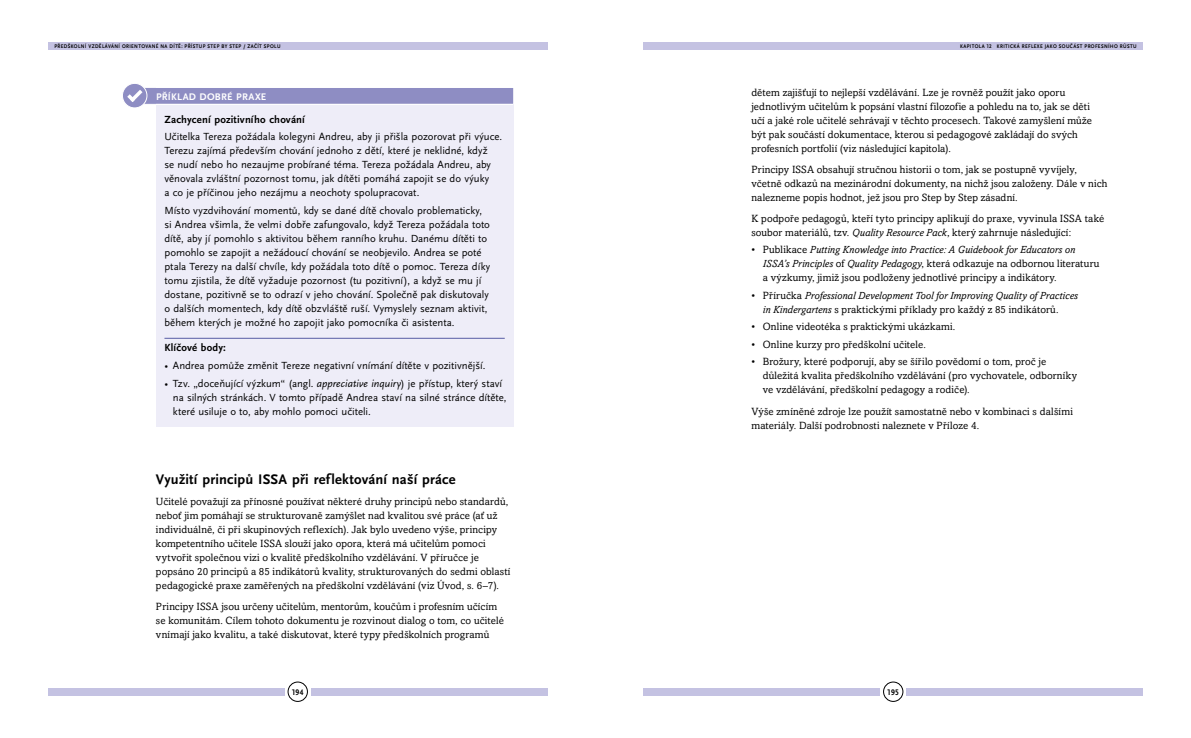
<style>
.page{position:relative;width:1191px;height:738px;background:#fff}
.page>*{position:absolute;margin:0;border:0;box-sizing:border-box;transform-origin:0 0}
.t1{font:700 14.5px "Scala Sans Pro";letter-spacing:.01em;color:#000}
.t2{font:10.8px/14px "Scala Sans Pro";letter-spacing:-.005em;color:#000}
.t3{font:700 10.8px "Scala Sans Pro";letter-spacing:.015em;color:#000}
.t4{font:10.5px/14px "Amasis MTW1 G";letter-spacing:.005em;color:#000}
.t5{font:italic 10.5px/14px "Amasis MTW1 G";color:#000}
.t6{font:700 10px "Scala Sans Pro";letter-spacing:.03em;color:#fff}
.t7{font:700 8.5px "Scala Sans Pro";letter-spacing:.035em;color:#000;scale:.9 1}
.t8{font:700 5.5px "Scala Sans Pro";letter-spacing:.075em;color:#000;scale:.9 1}
.s1{font-style:italic}
.s2{font-style:normal}
</style>
<div class="page">
<div style="left:643px;top:687px;width:499px;height:7px;background:#c4c2e2"></div>
<svg style="left:880px;top:686px;width:26px;height:10px"></svg>
<div style="left:48px;top:687px;width:499px;height:7px;background:#c4c2e2"></div>
<svg style="left:285px;top:686px;width:25px;height:9px"></svg>
<div style="left:883px;top:681px;width:20px;height:19px;background:#fff;border-radius:50%"></div>
<div style="left:883px;top:681px;width:20px;height:20px;border:1px solid #000;border-radius:50%"></div>
<div style="left:643px;top:43px;width:499px;height:7px;background:#c4c2e2"></div>
<div style="left:288px;top:681px;width:19px;height:19px;background:#fff;border-radius:50%"></div>
<div style="left:288px;top:681px;width:20px;height:20px;border:1px solid #000;border-radius:50%"></div>
<div style="left:48px;top:43px;width:499px;height:7px;background:#c4c2e2"></div>
<div style="left:156px;top:104px;width:357px;height:322px;background:#eeedf8"></div>
<hr style="left:164px;top:337px;width:341px;height:1px;background:#575ca4">
<svg style="left:122px;top:83px;width:25px;height:25px"></svg>
<div style="left:122px;top:83px;width:25px;height:25px;border:1px solid #fff;border-radius:50%"></div>
<svg style="left:127px;top:86px;width:387px;height:19px"></svg>
<p class="t8" style="left:54px;top:43px;width:253px">PŘEDŠKOLNÍ VZDĚLÁVÁNÍ ORIENTOVANÉ NA DÍTĚ: PŘÍSTUP STEP BY STEP / ZAČÍT SPOLU</p>
<p class="t6" style="left:156px;top:90px;width:112px">PŘÍKLAD DOBRÉ PRAXE</p>
<p class="t3" style="left:164px;top:113px;width:142px">Zachycení pozitivního chování</p>
<p class="t2" style="left:164px;top:130px;width:339px">Učitelka Tereza požádala kolegyni Andreu, aby ji přišla pozorovat při výuce.<br>Terezu zajímá především chování jednoho z dětí, které je neklidné, když<br>se nudí nebo ho nezaujme probírané téma. Tereza požádala Andreu, aby věnovala zvláštní pozornost tomu, jak dítěti pomáhá zapojit se do výuky<br>a co je příčinou jeho nezájmu a neochoty spolupracovat.</p>
<p class="t2" style="left:164px;top:203px;width:327px">Místo vyzdvihování momentů, kdy se dané dítě chovalo problematicky, si Andrea všimla, že velmi dobře zafungovalo, když Tereza požádala toto dítě, aby jí pomohlo s aktivitou během ranního kruhu. Danému dítěti to pomohlo se zapojit a nežádoucí chování se neobjevilo. Andrea se poté ptala Terezy na další chvíle, kdy požádala toto dítě o pomoc. Tereza díky tomu zjistila, že dítě vyžaduje pozornost (tu pozitivní), a když se mu jí dostane, pozitivně se to odrazí v jeho chování. Společně pak diskutovaly o dalších momentech, kdy dítě obzvláště ruší. Vymyslely seznam aktivit, během kterých je možné ho zapojit jako pomocníka či asistenta.</p>
<p class="t3" style="left:164px;top:341px;width:63px">Klíčové body:</p>
<p class="t2" style="left:164px;top:358px;width:322px">• Andrea pomůže změnit Tereze negativní vnímání dítěte v pozitivnější.</p>
<p class="t2" style="left:173px;top:376px;width:335px;text-indent:-9px">• Tzv. „doceňující výzkum“ (angl. <span class="s1">appreciative inquiry</span>) je přístup, který staví na silných stránkách. V tomto případě Andrea staví na silné stránce dítěte, které usiluje o to, aby mohlo pomoci učiteli.</p>
<h1 class="t1" style="left:156px;top:470px;width:301px">Využití principů ISSA při reflektování naší práce</h1>
<p class="t4" style="left:156px;top:494px;width:356px">Učitelé považují za přínosné používat některé druhy principů nebo standardů, neboť jim pomáhají se strukturovaně zamýšlet nad kvalitou své práce (ať už individuálně, či při skupinových reflexích). Jak bylo uvedeno výše, principy kompetentního učitele ISSA slouží jako opora, která má učitelům pomoci vytvořit společnou vizi o kvalitě předškolního vzdělávání. V příručce je popsáno 20 principů a 85 indikátorů kvality, strukturovaných do sedmi oblastí pedagogické praxe zaměřených na předškolní vzdělávání (viz Úvod, s. 6–7).</p>
<p class="t4" style="left:156px;top:599px;width:349px">Principy ISSA jsou určeny učitelům, mentorům, koučům i profesním učícím se komunitám. Cílem tohoto dokumentu je rozvinout dialog o tom, co učitelé vnímají jako kvalitu, a také diskutovat, které typy předškolních programů</p>
<p class="t7" style="left:292px;top:686px;width:14px">194</p>
<p class="t8" style="left:960px;top:43px;width:198px">KAPITOLA 12 KRITICKÁ REFLEXE JAKO SOUČÁST PROFESNÍHO RŮSTU</p>
<p class="t4" style="left:751px;top:85px;width:342px">dětem zajišťují to nejlepší vzdělávání. Lze je rovněž použít jako oporu jednotlivým učitelům k popsání vlastní filozofie a pohledu na to, jak se děti učí a jaké role učitelé sehrávají v těchto procesech. Takové zamyšlení může být pak součástí dokumentace, kterou si pedagogové zakládají do svých profesních portfolií (viz následující kapitola).</p>
<p class="t4" style="left:751px;top:162px;width:357px">Principy ISSA obsahují stručnou historii o tom, jak se postupně vyvíjely, včetně odkazů na mezinárodní dokumenty, na nichž jsou založeny. Dále v nich nalezneme popis hodnot, jež jsou pro Step by Step zásadní.</p>
<p class="t4" style="left:751px;top:211px;width:354px">K podpoře pedagogů, kteří tyto principy aplikují do praxe, vyvinula ISSA také soubor materiálů, tzv. <span class="s1">Quality Resource Pack</span>, který zahrnuje následující:</p>
<p class="t4" style="left:763px;top:243px;width:338px;text-indent:-11px">• Publikace <span class="s1">Putting Knowledge into Practice: A Guidebook for Educators on<br>ISSA’s Principles</span> of <span class="s1">Quality Pedagogy</span>, která odkazuje na odbornou literaturu a výzkumy, jimiž jsou podloženy jednotlivé principy a indikátory.</p>
<p class="t5" style="left:763px;top:288px;width:317px;text-indent:-11px"><span class="s2">• Příručka</span> Professional Development Tool for Improving Quality of Practices in Kindergartens <span class="s2">s praktickými příklady pro každý z 85 indikátorů.</span></p>
<p class="t4" style="left:751px;top:320px;width:205px">• Online videotéka s praktickými ukázkami.</p>
<p class="t4" style="left:751px;top:337px;width:176px">• Online kurzy pro předškolní učitele.</p>
<p class="t4" style="left:763px;top:355px;width:316px;text-indent:-11px">• Brožury, které podporují, aby se šířilo povědomí o tom, proč je důležitá kvalita předškolního vzdělávání (pro vychovatele, odborníky ve vzdělávání, předškolní pedagogy a rodiče).</p>
<p class="t4" style="left:751px;top:404px;width:323px">Výše zmíněné zdroje lze použít samostatně nebo v kombinaci s dalšími materiály. Další podrobnosti naleznete v Příloze 4.</p>
<p class="t7" style="left:887px;top:686px;width:14px">195</p>
</div>
